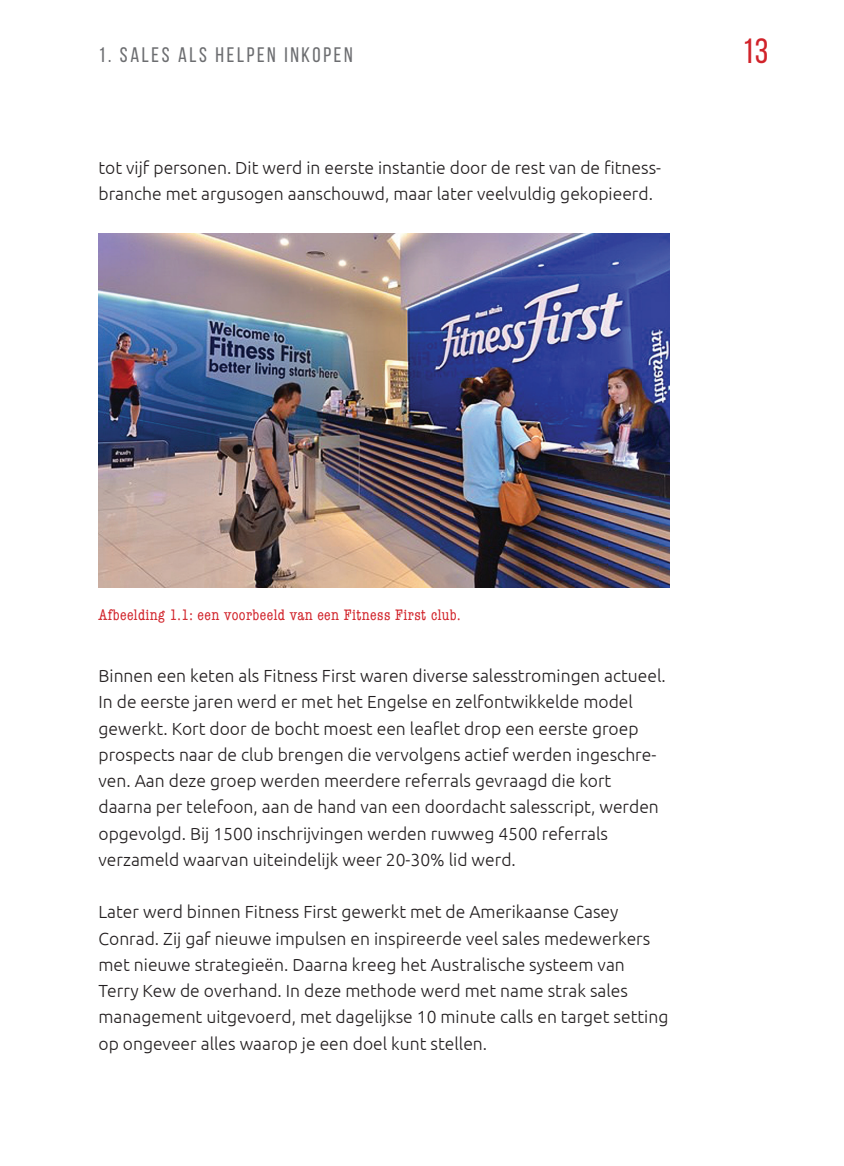
<style>
.page{position:relative;width:844px;height:1166px;background:#fff}
.page>*{position:absolute;margin:0;border:0;box-sizing:border-box;transform-origin:0 0}
.t1{font:35px "Bebas Neue";color:#d1232a}
.t2{font:21px "Bebas Neue";letter-spacing:.125em;color:#6c6d70}
.t3{font:300 17.5px/26.2px "Ubuntu";color:#231f20}
.t4{font:condensed 15.75px "American Typewriter";letter-spacing:.025em;color:#d1232a}
</style>
<div class="page">
<img style="left:98px;top:234px;width:571px;height:353px">
<p class="t2" style="left:98px;top:44px;width:256px">1. SALES ALS HELPEN INKOPEN</p>
<h1 class="t1" style="left:742px;top:32px;width:28px">13</h1>
<p class="t3" style="left:98px;top:154px;width:564px">tot vijf personen. Dit werd in eerste instantie door de rest van de fitness&shy;branche met argusogen aanschouwd, maar later veelvuldig gekopieerd.</p>
<p class="t4" style="left:98px;top:602px;width:363px">Afbeelding 1.1: een voorbeeld van een Fitness First club.</p>
<p class="t3" style="left:98px;top:662px;width:569px">Binnen een keten als Fitness First waren diverse salesstromingen actueel.<br>In de eerste jaren werd er met het Engelse en zelfontwikkelde model gewerkt. Kort door de bocht moest een leaflet drop een eerste groep prospects naar de club brengen die vervolgens actief werden ingeschre&shy;ven. Aan deze groep werden meerdere referrals gevraagd die kort daarna per telefoon, aan de hand van een doordacht salesscript, werden opgevolgd. Bij 1500 inschrijvingen werden ruwweg 4500 referrals verzameld waarvan uiteindelijk weer 20-30% lid werd.</p>
<p class="t3" style="left:98px;top:898px;width:571px">Later werd binnen Fitness First gewerkt met de Amerikaanse Casey Conrad. Zij gaf nieuwe impulsen en inspireerde veel sales medewerkers met nieuwe strategieën. Daarna kreeg het Australische systeem van Terry Kew de overhand. In deze methode werd met name strak sales management uitgevoerd, met dagelijkse 10 minute calls en target setting op ongeveer alles waarop je een doel kunt stellen.</p>
</div>
